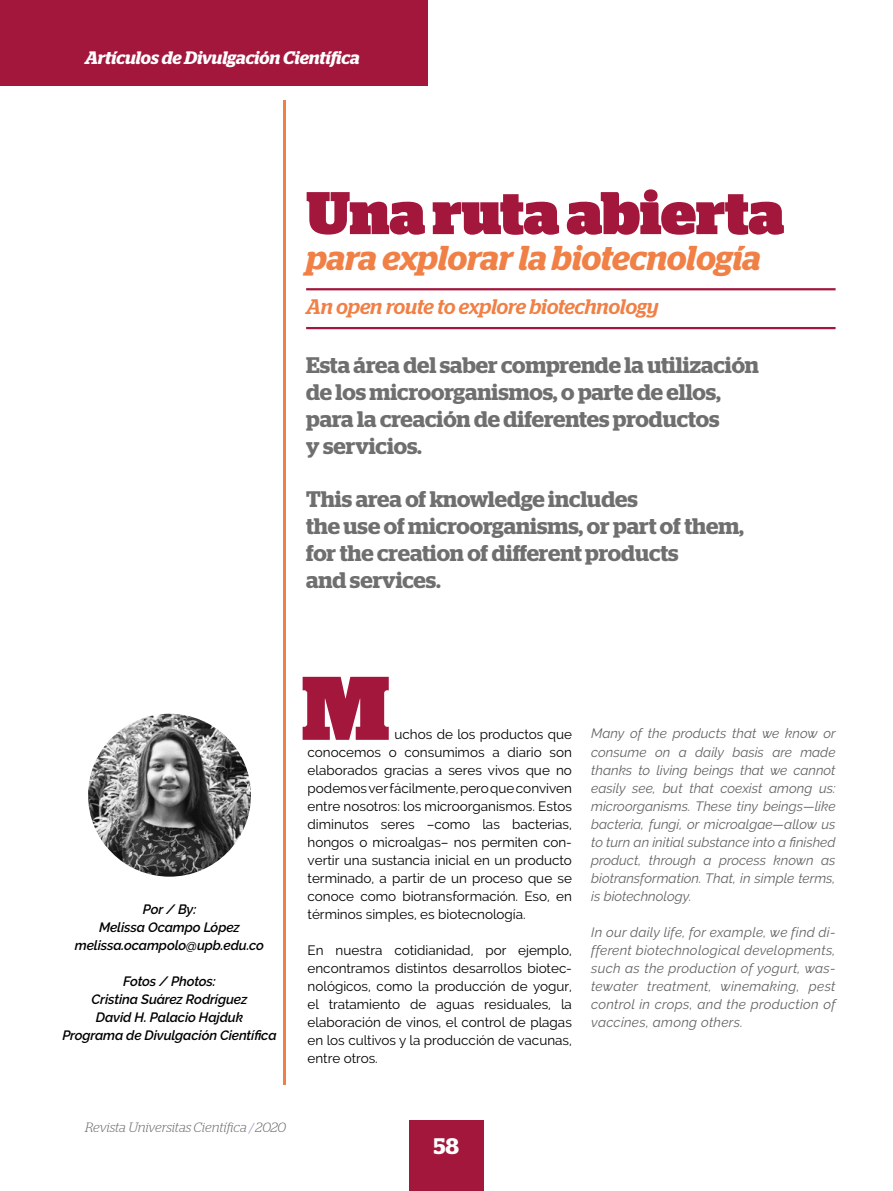
<style>
.page{position:relative;width:893px;height:1191px;background:#fff}
.page>*{position:absolute;margin:0;border:0;box-sizing:border-box;transform-origin:0 0}
.t1{font:900 90px "Stag";color:#a3173d}
.t2{font:900 60px "Stag";color:#a3173d}
.t3{font:italic 600 34.5px "Stag";letter-spacing:-.005em;color:#f08046}
.t4{font:600 22.5px/27px "Stag";letter-spacing:-.005em;color:#706f6f}
.t5{font:600 22.5px "Stag";color:#fff}
.t6{font:italic 500 21px "Stag";color:#f08046}
.t7{font:italic 600 18px "Stag";letter-spacing:-.005em;color:#fff}
.t8{font:13.5px/18px "Raleway";color:#000;text-align:justify}
.t9{font:italic 13.5px/18px "Raleway";color:#646363;text-align:justify}
.t10{font:italic 600 13.5px/18px "Raleway";letter-spacing:-.01em;color:#000;text-align:center}
.t11{font:italic 300 13.5px "Stag";letter-spacing:-.005em;color:#706f6f}
.s1{color:#8a8ac3}
</style>
<div class="page">
<div style="left:409px;top:1120px;width:75px;height:71px;background:#a3173d"></div>
<hr style="left:284px;top:100px;width:2px;height:984px;background:#f08046">
<img style="left:88px;top:713px;width:163px;height:163px;border-radius:81px">
<hr style="left:306px;top:288px;width:530px;height:2px;background:#a3173d">
<hr style="left:306px;top:327px;width:530px;height:2px;background:#a3173d">
<div style="left:0;top:0;width:427px;height:85px;background:#a3173d"></div>
<h3 class="t7" style="left:85px;top:47px;width:276px">Artículos de Divulgación Científica</h3>
<h2 class="t2" style="left:306px;top:178px;width:480px">Una ruta abierta</h2>
<h3 class="t3" style="left:306px;top:238px;width:456px">para explorar la biotecnología</h3>
<h3 class="t6" style="left:306px;top:294px;width:354px">An open route to explore biotechnology</h3>
<h3 class="t4" style="left:306px;top:351px;width:454px">Esta área del saber comprende la utilización de los microorganismos, o parte de ellos, para la creación de diferentes productos<br>y servicios.</h3>
<h3 class="t4" style="left:306px;top:485px;width:439px">This area of knowledge includes<br>the use of microorganisms, or part of them, for the creation of different products<br>and services.</h3>
<p class="t10" style="left:75px;top:900px;width:191px">Por / By:<br>Melissa Ocampo López melissa.ocampolo@upb.edu.co</p>
<p class="t10" style="left:62px;top:972px;width:216px">Fotos / Photos:<br>Cristina Suárez Rodríguez<br>David H. Palacio Hajduk<br>Programa de Divulgación Científica</p>
<h1 class="t1" style="left:302px;top:656px;width:89px">M</h1>
<p class="t8" style="left:308px;top:725px;width:266px;text-indent:87px">uchos de los productos que conocemos o consumimos a diario son elaborados gracias a seres vivos que no podemos ver fácilmente, pero que conviven entre nosotros: los microorganismos. Estos diminutos seres –como las bacterias, hongos o microalgas– nos permiten con&shy;vertir una sustancia inicial en un producto terminado, a partir de un proceso que se conoce como biotransformación. Eso, en términos simples, es biotecnología.</p>
<p class="t8" style="left:308px;top:940px;width:266px">En nuestra cotidianidad, por ejemplo, encontramos distintos desarrollos biotec&shy;nológicos, como la producción de yogur, el tratamiento de aguas residuales, la elaboración de vinos, el control de plagas en los cultivos y la producción de vacunas, entre otros.</p>
<p class="t9" style="left:591px;top:724px;width:246px">Many of the products that we know or consume on a daily basis are made thanks to living beings that we cannot easily see, but that coexist among us: microorganisms. These tiny beings—like bacteria, fungi, or microalgae—allow us to turn an initial substance into a finished product, through a process known as biotransformation. That, in simple terms, is biotechnology.</p>
<p class="t9" style="left:591px;top:922px;width:246px">In our daily life, for example, we find di&shy;fferent biotechnological developments, such as the production of yogurt, was&shy;tewater treatment, winemaking, pest control in crops, and the production of vaccines, among others.</p>
<p class="t11" style="left:85px;top:1119px;width:202px">Revista Universitas Científica <span class="s1">/</span> 2020</p>
<h3 class="t5" style="left:434px;top:1132px;width:27px">58</h3>
</div>
